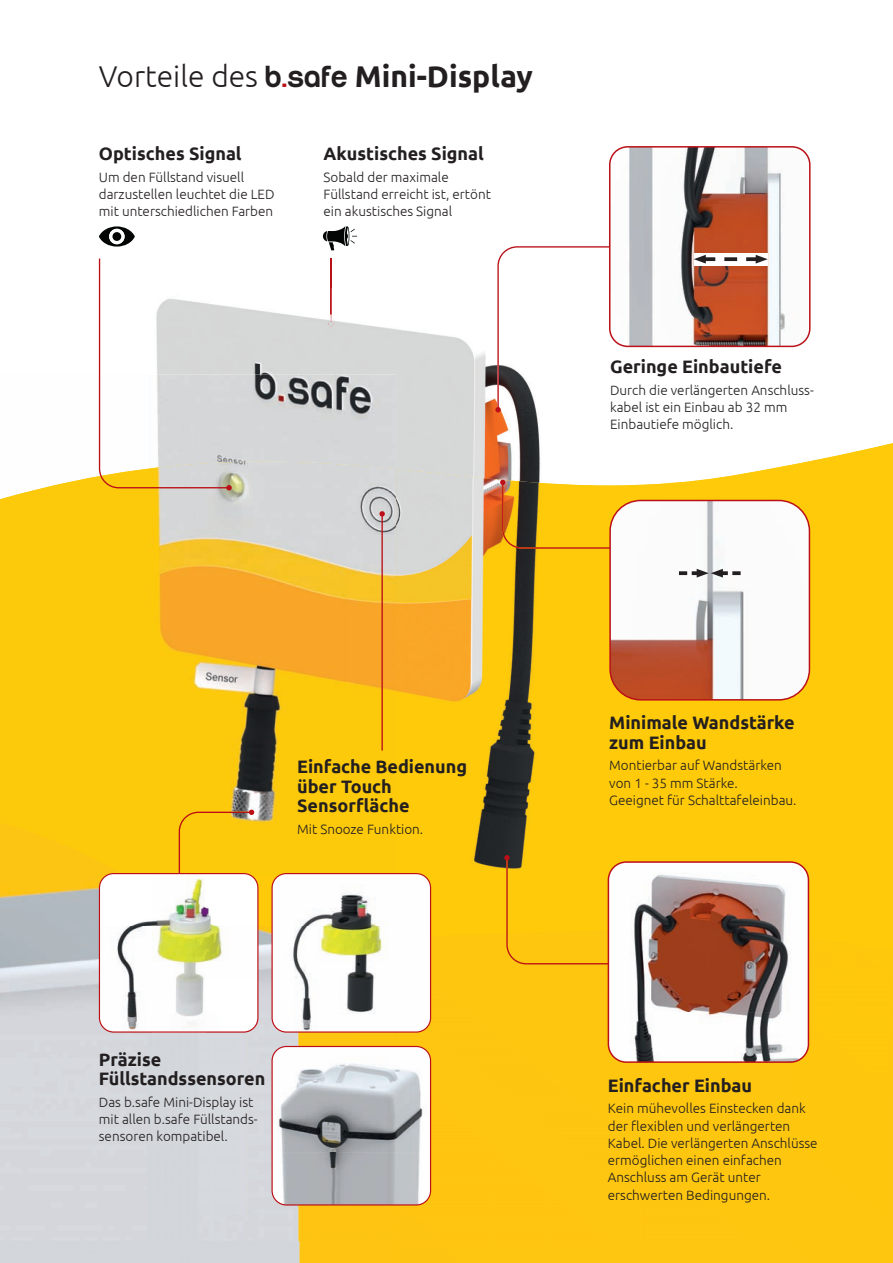
<style>
.page{position:relative;width:893px;height:1263px;background:#fff}
.page>*{position:absolute;margin:0;border:0;box-sizing:border-box;transform-origin:0 0}
.t1{font:700 30px "Ubuntu";color:#231f20}
.t2{font:700 18px/19.5px "Ubuntu";color:#231f20}
.t3{font:300 13.5px/17.2px "Ubuntu";color:#231f20}
.s1{font-weight:300}
.s2{font-family:"Run";font-weight:500;font-size:31.5px}
.s3{font-family:"Run";font-weight:500;font-size:31.5px;color:#bb1018}
</style>
<div class="page">
<div style="left:396px;top:1241px;width:497px;height:22px;background:#fec611"></div>
<img style="left:0;top:1241px;width:396px;height:22px">
<hr style="left:330px;top:259px;width:1px;height:65px;background:#bb1018">
<img style="left:232px;top:289px;width:579px;height:154px">
<img style="left:396px;top:443px;width:497px;height:495px">
<div style="left:396px;top:930px;width:248px;height:311px;background:#fec610"></div>
<div style="left:794px;top:938px;width:99px;height:303px;background:#fec70d"></div>
<div style="left:644px;top:1063px;width:150px;height:178px;background:#fec60f"></div>
<img style="left:232px;top:374px;width:164px;height:91px">
<img style="left:0;top:461px;width:347px;height:414px">
<img style="left:346px;top:465px;width:50px;height:408px">
<img style="left:258px;top:875px;width:14px;height:50px">
<img style="left:0;top:822px;width:149px;height:419px">
<img style="left:248px;top:925px;width:49px;height:316px">
<img style="left:297px;top:1033px;width:99px;height:13px">
<div style="left:297px;top:1205px;width:99px;height:36px;background:#fec412"></div>
<img style="left:330px;top:289px;width:1px;height:32px">
<svg style="left:328px;top:321px;width:6px;height:6px"></svg>
<img style="left:272px;top:1046px;width:159px;height:159px">
<div style="left:271px;top:1046px;width:160px;height:159px;border:1px solid #bb1018;border-radius:14px"></div>
<hr style="left:381px;top:514px;width:2px;height:236px;background:#bb1018">
<svg style="left:379px;top:511px;width:6px;height:5px"></svg>
<svg style="left:98px;top:258px;width:134px;height:232px"></svg>
<svg style="left:495px;top:246px;width:135px;height:166px"></svg>
<svg style="left:500px;top:480px;width:130px;height:69px"></svg>
<div style="left:504px;top:855px;width:134px;height:109px;background:#feca0a"></div>
<svg style="left:179px;top:810px;width:75px;height:63px"></svg>
<img style="left:610px;top:500px;width:199px;height:200px">
<div style="left:609px;top:500px;width:201px;height:200px;border:2px solid #bb1018;border-radius:31px"></div>
<svg style="left:679px;top:569px;width:62px;height:8px"></svg>
<svg style="left:323px;top:226px;width:34px;height:24px"></svg>
<img style="left:608px;top:862px;width:200px;height:200px">
<div style="left:608px;top:861px;width:201px;height:202px;border:2px solid #bb1018;border-radius:18px"></div>
<img style="left:272px;top:873px;width:159px;height:159px">
<div style="left:271px;top:873px;width:160px;height:160px;border:1px solid #bb1018;border-radius:14px"></div>
<img style="left:610px;top:147px;width:200px;height:199px">
<div style="left:609px;top:146px;width:201px;height:201px;border:2px solid #bb1018;border-radius:18px"></div>
<div style="left:694px;top:253px;width:74px;height:13px;background:#fff"></div>
<svg style="left:694px;top:255px;width:74px;height:9px"></svg>
<svg style="left:99px;top:226px;width:36px;height:21px"></svg>
<div style="left:109px;top:229px;width:16px;height:15px;background:#fff;border-radius:50%"></div>
<div style="left:112px;top:232px;width:9px;height:9px;background:#030505;border-radius:50%"></div>
<img style="left:99px;top:873px;width:159px;height:159px">
<div style="left:99px;top:873px;width:159px;height:160px;border:1px solid #bb1018;border-radius:14px"></div>
<h1 class="t1" style="left:99px;top:59px;width:436px"><span class="s1">Vorteile des</span> <span class="s2">b</span><span class="s3">.</span><span class="s2">safe</span> Mini-Display</h1>
<h2 class="t2" style="left:99px;top:144px;width:144px">Optisches Signal</h2>
<p class="t3" style="left:99px;top:168px;width:177px">Um den Füllstand visuell darzustellen leuchtet die LED mit unterschiedlichen Farben</p>
<h2 class="t2" style="left:324px;top:144px;width:162px">Akustisches Signal</h2>
<p class="t3" style="left:324px;top:168px;width:169px">Sobald der maximale<br>Füllstand erreicht ist, ertönt ein akustisches Signal</p>
<h2 class="t2" style="left:610px;top:357px;width:173px">Geringe Einbautiefe</h2>
<p class="t3" style="left:610px;top:381px;width:205px">Durch die verlängerten Anschluss&shy;kabel ist ein Einbau ab 32 mm<br>Einbautiefe möglich.</p>
<h2 class="t2" style="left:297px;top:757px;width:171px">Einfache Bedienung über Touch<br>Sensorfläche</h2>
<p class="t3" style="left:297px;top:820px;width:128px">Mit Snooze Funktion.</p>
<h2 class="t2" style="left:99px;top:1049px;width:168px">Präzise<br>Füllstandssensoren</h2>
<p class="t3" style="left:99px;top:1093px;width:160px">Das b.safe Mini-Display ist mit allen b.safe Füllstands&shy;sensoren kompatibel.</p>
<h2 class="t2" style="left:609px;top:713px;width:187px">Minimale Wandstärke zum Einbau</h2>
<p class="t3" style="left:609px;top:756px;width:189px">Montierbar auf Wandstärken von 1 - 35 mm Stärke.<br>Geeignet für Schalttafeleinbau.</p>
<h2 class="t2" style="left:608px;top:1075px;width:146px">Einfacher Einbau</h2>
<p class="t3" style="left:608px;top:1099px;width:211px">Kein mühevolles Einstecken dank der flexiblen und verlängerten<br>Kabel. Die verlängerten Anschlüsse ermöglichen einen einfachen<br>Anschluss am Gerät unter erschwerten Bedingungen.</p>
</div>
